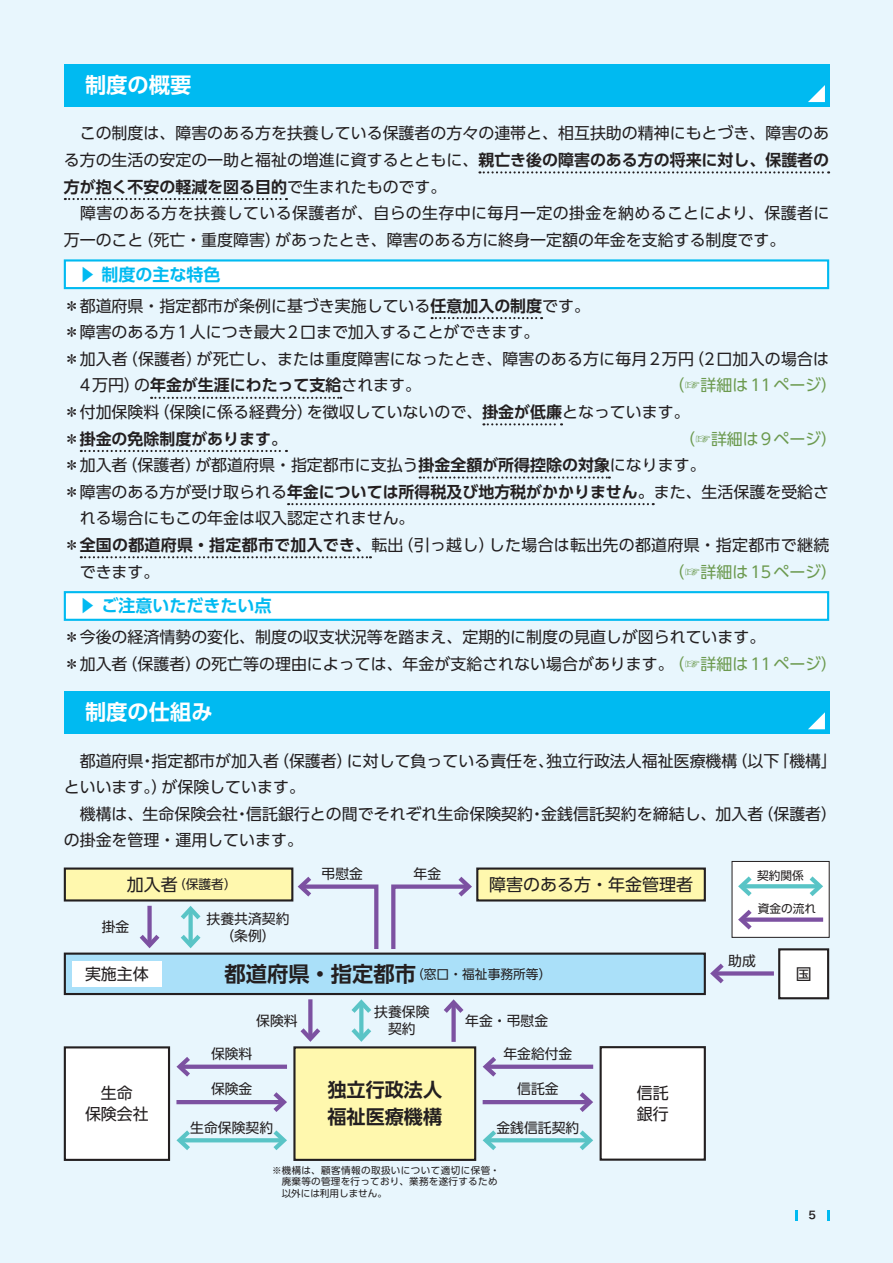
<style>
.page{position:relative;width:893px;height:1263px;background:#e8f6fd}
.page>*{position:absolute;margin:0;border:0;box-sizing:border-box;transform-origin:0 0}
.t1{font:700 21.3px "UD Shin Go Pro De";color:#fff}
.t2{font:700 19.2px/26.5px "UD Shin Go Pro De";color:#231f20}
.t3{font:700 16.95px "UD Shin Go Pro De";color:#00baf1}
.t4{font:16.95px "UD Shin Go Pro";color:#231f20}
.t5{font:15.9px/26.5px "UD Shin Go Pro";color:#231f20}
.t6{font:15.9px/26.5px "UD Shin Go Pro";letter-spacing:.025em;color:#231f20}
.t7{font:700 15.9px "UD Shin Go Pro De";color:#231f20}
.t8{font:15.9px "UD Shin Go Pro";letter-spacing:.02em;color:#231f20}
.t9{font:15.9px "UD Shin Go Pro";color:#6c9a4f}
.t10{font:13.8px/17px "UD Shin Go Pro";color:#231f20;text-align:center}
.t11{font:12.75px "UD Shin Go Pro";color:#231f20}
.t12{font:11.7px "UD Shin Go Pro";color:#231f20}
.t13{font:10.65px "Hira Kaku Pro W6";color:#231f20}
.t14{font:9.6px/11.7px "UD Shin Go Pro";letter-spacing:.03em;color:#231f20}
.s1{font-family:"UD Shin Go Pro De";font-weight:700}
.s2{font-family:"UD Shin Go Pro";font-weight:400}
.s3{color:#6c9a4f}
.s4{font-size:16.95px}
.s5{font-family:"UD Shin Go Pro De";font-weight:700;font-size:21.3px}
</style>
<div class="page">
<svg style="left:795px;top:1210px;width:2px;height:10px"></svg>
<svg style="left:827px;top:1210px;width:2px;height:10px"></svg>
<div style="left:64px;top:64px;width:765px;height:42px;background:#00baf1"></div>
<svg style="left:808px;top:85px;width:17px;height:17px"></svg>
<svg style="left:479px;top:171px;width:350px;height:2px"></svg>
<svg style="left:65px;top:198px;width:222px;height:2px"></svg>
<svg style="left:432px;top:317px;width:110px;height:2px"></svg>
<svg style="left:151px;top:397px;width:190px;height:2px"></svg>
<svg style="left:483px;top:423px;width:79px;height:2px"></svg>
<svg style="left:81px;top:450px;width:206px;height:2px"></svg>
<svg style="left:420px;top:476px;width:190px;height:3px"></svg>
<svg style="left:288px;top:503px;width:366px;height:2px"></svg>
<svg style="left:81px;top:556px;width:290px;height:2px"></svg>
<div style="left:65px;top:260px;width:763px;height:28px;background:#fff"></div>
<div style="left:64px;top:259px;width:765px;height:30px;border:2px solid #00baf1"></div>
<div style="left:65px;top:592px;width:763px;height:28px;background:#fff"></div>
<div style="left:64px;top:591px;width:765px;height:30px;border:2px solid #00baf1"></div>
<div style="left:64px;top:691px;width:765px;height:42px;background:#00baf1"></div>
<svg style="left:808px;top:712px;width:17px;height:17px"></svg>
<div style="left:65px;top:868px;width:227px;height:32px;background:#fff8ae"></div>
<div style="left:64px;top:867px;width:229px;height:34px;border:2px solid #231f20"></div>
<div style="left:294px;top:1047px;width:181px;height:113px;background:#fff8ae"></div>
<div style="left:293px;top:1046px;width:183px;height:115px;border:2px solid #231f20"></div>
<div style="left:65px;top:1047px;width:104px;height:113px;background:#fff"></div>
<div style="left:64px;top:1046px;width:106px;height:115px;border:2px solid #231f20"></div>
<div style="left:779px;top:949px;width:49px;height:49px;background:#fff"></div>
<div style="left:778px;top:948px;width:51px;height:51px;border:2px solid #231f20"></div>
<div style="left:65px;top:954px;width:640px;height:40px;background:#aae0f9"></div>
<div style="left:64px;top:952px;width:642px;height:43px;border:2px solid #231f20"></div>
<div style="left:477px;top:868px;width:228px;height:32px;background:#fff8ae"></div>
<div style="left:476px;top:867px;width:230px;height:34px;border:2px solid #231f20"></div>
<svg style="left:308px;top:999px;width:4px;height:25px"></svg>
<svg style="left:300px;top:1024px;width:21px;height:18px"></svg>
<div style="left:451px;top:1002px;width:5px;height:40px;background:#7c51a1"></div>
<svg style="left:444px;top:999px;width:20px;height:18px"></svg>
<svg style="left:359px;top:1017px;width:4px;height:7px"></svg>
<svg style="left:351px;top:999px;width:20px;height:18px"></svg>
<svg style="left:351px;top:1024px;width:20px;height:18px"></svg>
<div style="left:147px;top:906px;width:5px;height:39px;background:#7c51a1"></div>
<svg style="left:139px;top:930px;width:21px;height:19px"></svg>
<div style="left:188px;top:909px;width:5px;height:36px;background:#59c4c6"></div>
<svg style="left:180px;top:906px;width:21px;height:18px"></svg>
<svg style="left:180px;top:930px;width:21px;height:19px"></svg>
<svg style="left:295px;top:876px;width:86px;height:77px"></svg>
<svg style="left:389px;top:876px;width:86px;height:77px"></svg>
<div style="left:72px;top:961px;width:90px;height:25px;background:#fff"></div>
<hr style="left:176px;top:1100px;width:108px;height:4px;background:#7c51a1">
<svg style="left:269px;top:1092px;width:18px;height:20px"></svg>
<svg style="left:195px;top:1138px;width:74px;height:4px"></svg>
<svg style="left:176px;top:1130px;width:19px;height:20px"></svg>
<svg style="left:269px;top:1130px;width:18px;height:20px"></svg>
<div style="left:180px;top:1064px;width:107px;height:5px;background:#7c51a1"></div>
<svg style="left:176px;top:1057px;width:19px;height:20px"></svg>
<div style="left:601px;top:1047px;width:104px;height:112px;background:#fff"></div>
<div style="left:600px;top:1046px;width:106px;height:115px;border:2px solid #231f20"></div>
<hr style="left:483px;top:1100px;width:107px;height:4px;background:#7c51a1">
<svg style="left:575px;top:1092px;width:18px;height:20px"></svg>
<svg style="left:501px;top:1138px;width:74px;height:4px"></svg>
<svg style="left:482px;top:1130px;width:19px;height:20px"></svg>
<svg style="left:575px;top:1130px;width:18px;height:20px"></svg>
<div style="left:486px;top:1064px;width:107px;height:5px;background:#7c51a1"></div>
<svg style="left:482px;top:1057px;width:19px;height:20px"></svg>
<div style="left:713px;top:971px;width:61px;height:5px;background:#7c51a1"></div>
<svg style="left:710px;top:963px;width:18px;height:21px"></svg>
<div style="left:732px;top:861px;width:97px;height:76px;background:#fff"></div>
<div style="left:732px;top:861px;width:97px;height:77px;border:1px solid #231f20"></div>
<div style="left:741px;top:917px;width:82px;height:5px;background:#7c51a1"></div>
<svg style="left:756px;top:884px;width:49px;height:4px"></svg>
<svg style="left:738px;top:876px;width:18px;height:54px"></svg>
<svg style="left:805px;top:876px;width:18px;height:20px"></svg>
<h1 class="t1" style="left:85px;top:68px;width:108px">制度の概要</h1>
<p class="t5" style="left:64px;top:120px;width:767px">　この制度は、障害のある方を扶養している保護者の方々の連帯と、相互扶助の精神にもとづき、障害のある方の生活の安定の一助と福祉の増進に資するとともに、<span class="s1">親亡き後の障害のある方の将来に対し、保護者の</span></p>
<p class="t7" style="left:64px;top:174px;width:384px">方が抱く不安の軽減を図る目的<span class="s2">で生まれたものです。</span></p>
<p class="t6" style="left:64px;top:199px;width:767px">　障害のある方を扶養している保護者が、自らの生存中に毎月一定の掛金を納めることにより、保護者に万一のこと（死亡・重度障害）があったとき、障害のある方に終身一定額の年金を支給する制度です。</p>
<p class="t3" style="left:79px;top:260px;width:143px">▶ 制度の主な特色</p>
<p class="t5" style="left:64px;top:292px;width:767px">＊都道府県・指定都市が条例に基づき実施している<span class="s1">任意加入の制度</span>です。<br>＊障害のある方1人につき最大2口まで加入することができます。<br>＊加入者（保護者）が死亡し、または重度障害になったとき、障害のある方に毎月2万円（2口加入の場合は</p>
<p class="t7" style="left:80px;top:372px;width:343px"><span class="s2">4万円）の</span>年金が生涯にわたって支給<span class="s2">されます。</span></p>
<p class="t5" style="left:64px;top:372px;width:775px;text-indent:605px"><span class="s3">（☞詳細は11ページ）</span>＊付加保険料（保険に係る経費分）を徴収していないので、<span class="s1">掛金が低廉</span>となっています。</p>
<p class="t7" style="left:64px;top:426px;width:225px"><span class="s2">＊</span>掛金の免除制度があります。</p>
<p class="t9" style="left:679px;top:426px;width:160px">（☞詳細は9ページ）</p>
<p class="t5" style="left:64px;top:451px;width:643px">＊加入者（保護者）が都道府県・指定都市に支払う<span class="s1">掛金全額が所得控除の対象</span>になります。</p>
<p class="t5" style="left:64px;top:478px;width:767px">＊障害のある方が受け取られる<span class="s1">年金については所得税及び地方税がかかりません。</span>また、生活保護を受給さ</p>
<p class="t5" style="left:80px;top:505px;width:336px">れる場合にもこの年金は収入認定されません。</p>
<p class="t8" style="left:64px;top:532px;width:767px">＊<span class="s1">全国の都道府県・指定都市で加入でき、</span>転出（引っ越し）した場合は転出先の都道府県・指定都市で継続</p>
<p class="t5" style="left:80px;top:558px;width:81px">できます。</p>
<p class="t9" style="left:669px;top:559px;width:170px">（☞詳細は15ページ）</p>
<p class="t3" style="left:79px;top:592px;width:194px">▶ ご注意いただきたい点</p>
<p class="t5" style="left:64px;top:624px;width:775px">＊今後の経済情勢の変化、制度の収支状況等を踏まえ、定期的に制度の見直しが図られています。<br>＊加入者（保護者）の死亡等の理由によっては、年金が支給されない場合があります。<span class="s3">（☞詳細は11ページ）</span></p>
<h1 class="t1" style="left:85px;top:695px;width:129px">制度の仕組み</h1>
<p class="t5" style="left:64px;top:747px;width:775px">　都道府県・指定都市が加入者（保護者）に対して負っている責任を、独立行政法人福祉医療機構（以下「機構」といいます。）が保険しています。<br>　機構は、生命保険会社・信託銀行との間でそれぞれ生命保険契約・金銭信託契約を締結し、加入者（保護者）の掛金を管理・運用しています。</p>
<p class="t11" style="left:127px;top:874px;width:112px"><span class="s4">加入者</span>（保護者）</p>
<p class="t10" style="left:322px;top:865px;width:43px">弔慰金</p>
<p class="t10" style="left:414px;top:865px;width:29px">年金</p>
<p class="t12" style="left:757px;top:866px;width:48px">契約関係</p>
<p class="t4" style="left:489px;top:871px;width:206px">障害のある方・年金管理者</p>
<p class="t10" style="left:102px;top:918px;width:29px">掛金</p>
<p class="t5" style="left:85px;top:960px;width:65px">実施主体</p>
<p class="t5" style="left:85px;top:1082px;width:65px;line-height:21.3px;text-align:center">生命<br>保険会社</p>
<p class="t10" style="left:207px;top:910px;width:84px">扶養共済契約（条例）</p>
<p class="t12" style="left:758px;top:899px;width:60px">資金の流れ</p>
<p class="t10" style="left:728px;top:952px;width:29px">助成</p>
<p class="t11" style="left:225px;top:963px;width:328px"><span class="s5">都道府県・指定都市</span>（窓口・福祉事務所等）</p>
<p class="t5" style="left:796px;top:960px;width:17px">国</p>
<p class="t10" style="left:374px;top:1003px;width:57px">扶養保険契約</p>
<p class="t10" style="left:256px;top:1012px;width:43px">保険料</p>
<p class="t10" style="left:465px;top:1012px;width:84px">年金・弔慰金</p>
<p class="t10" style="left:211px;top:1045px;width:43px">保険料</p>
<p class="t10" style="left:211px;top:1080px;width:43px">保険金</p>
<p class="t10" style="left:190px;top:1118px;width:84px">生命保険契約</p>
<p class="t2" style="left:327px;top:1076px;width:116px">独立行政法人福祉医療機構</p>
<p class="t10" style="left:503px;top:1045px;width:71px">年金給付金</p>
<p class="t10" style="left:517px;top:1080px;width:43px">信託金</p>
<p class="t10" style="left:496px;top:1118px;width:84px">金銭信託契約</p>
<p class="t14" style="left:282px;top:1164px;width:220px;text-indent:-10px">※機構は、顧客情報の取扱いについて適切に保管・廃棄等の管理を行っており、業務を遂行するため以外には利用しません。</p>
<p class="t5" style="left:637px;top:1082px;width:33px;line-height:21.3px">信託銀行</p>
<p class="t13" style="left:808px;top:1205px;width:9px">5</p>
</div>
